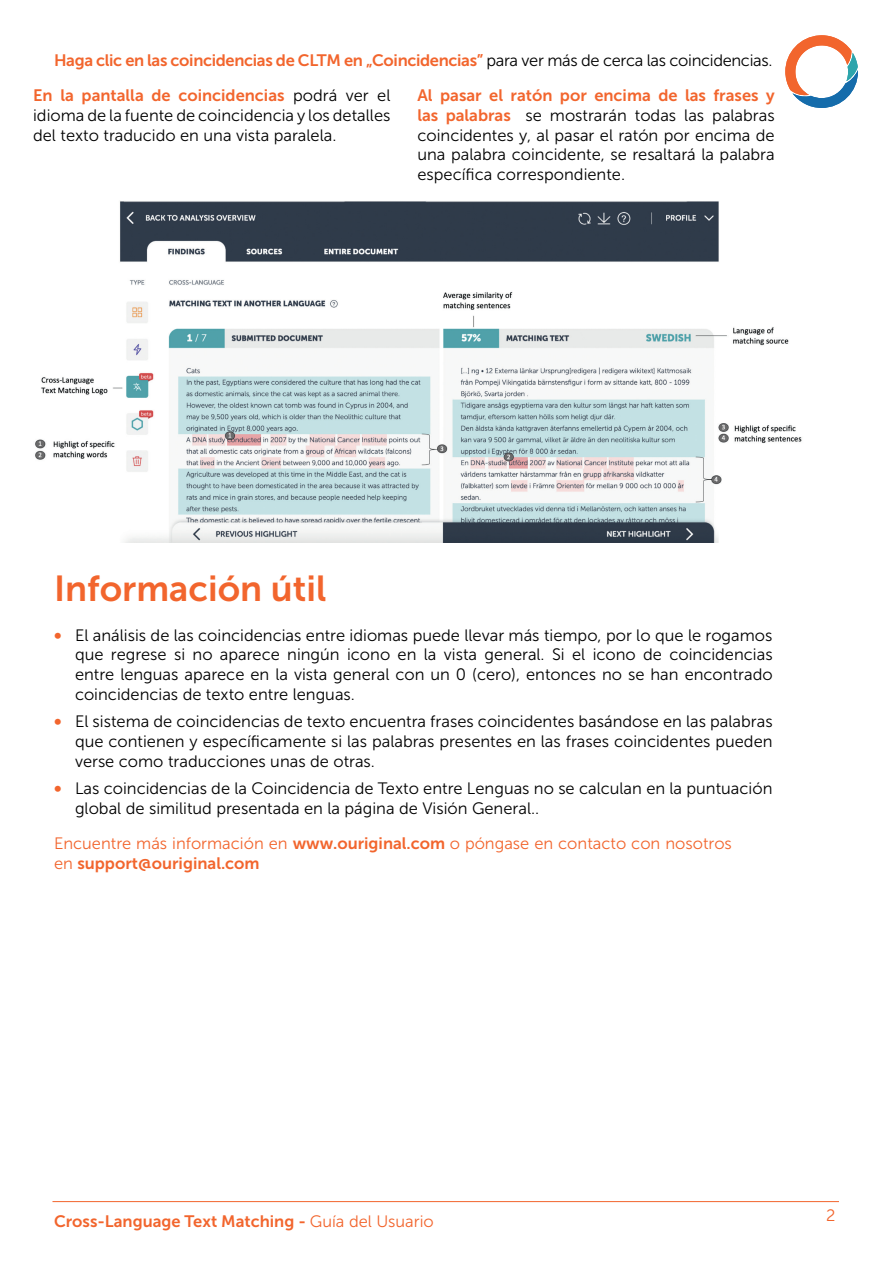
<style>
.page{position:relative;width:893px;height:1263px;background:#fff}
.page>*{position:absolute;margin:0;border:0;box-sizing:border-box;transform-origin:0 0}
.t1{font:36px "Museo Sans 700";color:#f2652d}
.t2{font:16.5px/19.8px "Museo Sans 300";color:#000001;text-align:justify}
.t3{font:16.5px "Museo Sans 700";color:#f2652d}
.t4{font:16.5px "Museo Sans 700";letter-spacing:-.02em;color:#f2652d}
.t5{font:16.5px "Museo Sans 300";color:#f2652d}
.s1{font-family:"Museo Sans 300";color:#000001}
.s2{font-family:"Museo Sans 700";color:#f2652d}
.s3{font-family:"Museo Sans 700";font-size:18px;color:#f2652d}
.s4{font-family:"Museo Sans 700"}
.s5{font-family:"Museo Sans 300"}
</style>
<div class="page">
<hr style="left:52px;top:1201px;width:787px;height:1px;background:#f2652d">
<svg style="left:785px;top:35px;width:73px;height:73px"></svg>
<img style="left:35px;top:201px;width:767px;height:342px">
<p class="t4" style="left:54px;top:51px;width:720px">Haga clic en las coincidencias de CLTM en „Coincidencias” <span class="s1">para ver más de cerca las coincidencias.</span></p>
<p class="t3" style="left:33px;top:86px;width:359px">En la pantalla de coincidencias <span class="s1">podrá ver el</span></p>
<p class="t2" style="left:33px;top:105px;width:359px">idioma de la fuente de coincidencia y los detalles del texto traducido en una vista paralela.</p>
<p class="t3" style="left:417px;top:86px;width:359px">Al pasar el ratón por encima de las frases y</p>
<p class="t2" style="left:417px;top:105px;width:359px"><span class="s2">las palabras</span> se mostrarán todas las palabras coincidentes y, al pasar el ratón por encima de una palabra coincidente, se resaltará la palabra específica correspondiente.</p>
<h1 class="t1" style="left:54px;top:569px;width:274px">Información útil</h1>
<p class="t2" style="left:75px;top:625px;width:699px;text-indent:-21px"><span class="s3">•</span> El análisis de las coincidencias entre idiomas puede llevar más tiempo, por lo que le rogamos que regrese si no aparece ningún icono en la vista general. Si el icono de coincidencias entre lenguas aparece en la vista general con un 0 (cero), entonces no se han encontrado coincidencias de texto entre lenguas.</p>
<p class="t2" style="left:75px;top:712px;width:699px;text-indent:-21px"><span class="s3">•</span> El sistema de coincidencias de texto encuentra frases coincidentes basándose en las palabras que contienen y específicamente si las palabras presentes en las frases coincidentes pueden verse como traducciones unas de otras.</p>
<p class="t2" style="left:75px;top:779px;width:699px;text-indent:-21px"><span class="s3">•</span> Las coincidencias de la Coincidencia de Texto entre Lenguas no se calculan en la puntuación global de similitud presentada en la página de Visión General..</p>
<p class="t5" style="left:54px;top:834px;width:679px">Encuentre más información en <span class="s4">www.ouriginal.com</span> o póngase en contacto con nosotros</p>
<p class="t3" style="left:54px;top:854px;width:207px"><span class="s5">en</span> support@ouriginal.com</p>
<p class="t3" style="left:54px;top:1212px;width:381px">Cross-Language Text Matching - <span class="s5">Guía del Usuario</span></p>
<p class="t5" style="left:826px;top:1207px;width:11px">2</p>
</div>
